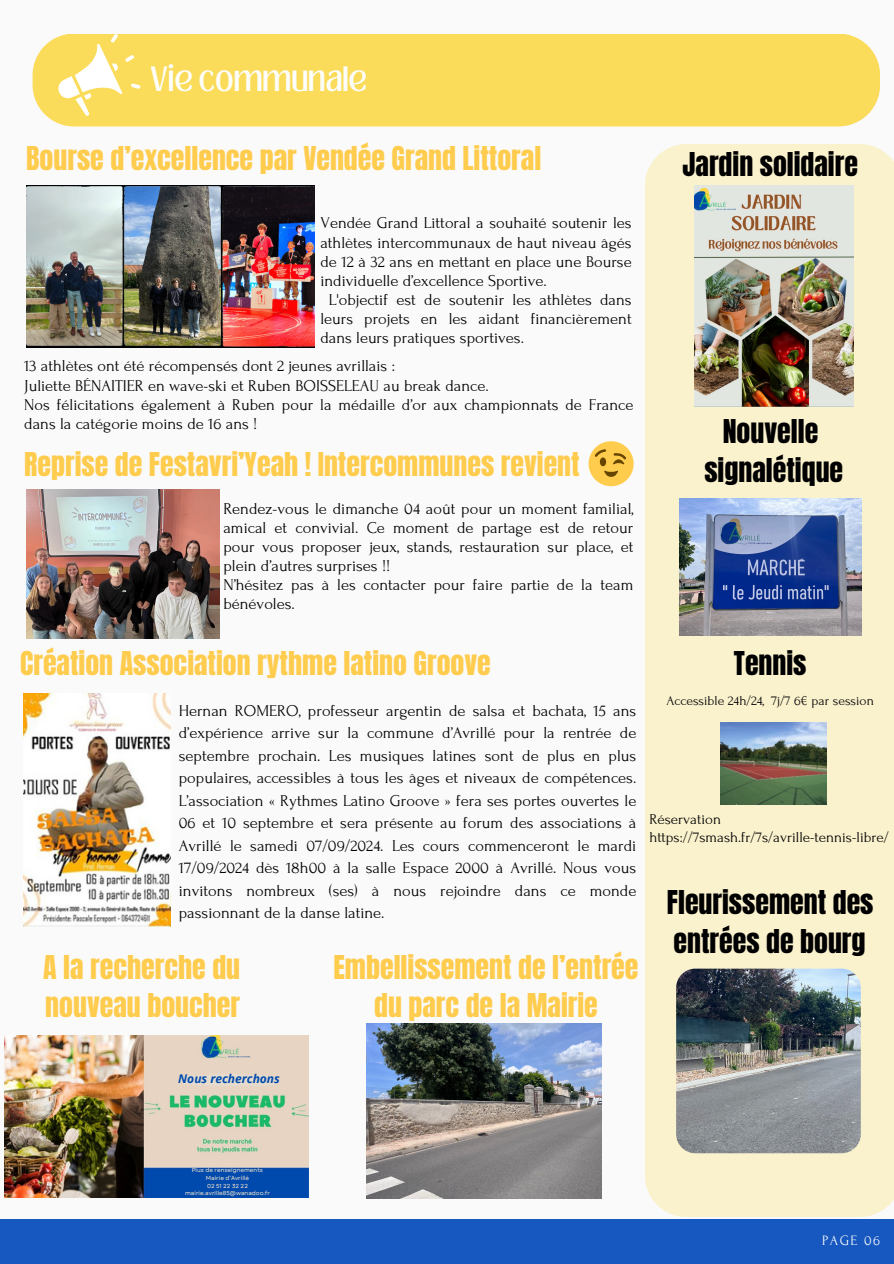
<style>
.page{position:relative;width:894px;height:1264px;background:#fff}
.page>*{position:absolute;margin:0;border:0;box-sizing:border-box;transform-origin:0 0}
.t1{font:27.9px/38.2px "Anton";color:#ffcc4d}
.t2{font:27.9px/38.2px "Anton";color:#000}
.t3{font:27px "Loubag";color:#fdfdfc}
.t4{font:16.5px/22.5px "Forum";color:#000}
.t5{font:15px/18px "Forum";color:#000}
.t6{font:14.25px "Forum";letter-spacing:.1em;color:#fdfdfc}
.t7{font:13.5px "Forum";color:#000}
.t8{font:italic 700 12px "Open Sans";color:#004aad}
.t9{font:5.7px "Garet";color:#ffebcd}
</style>
<div class="page">
<div style="left:0;top:0;width:893px;height:1263px;background:#fafafa"></div>
<div style="left:0;top:1219px;width:893px;height:44px;background:#1658c0"></div>
<div style="left:33px;top:34px;width:846px;height:92px;background:#fadc5a"></div>
<svg style="left:58px;top:34px;width:82px;height:82px"></svg>
<img style="left:26px;top:186px;width:288px;height:162px">
<div style="left:645px;top:144px;width:248px;height:1072px;background:#faf1cd"></div>
<img style="left:720px;top:722px;width:106px;height:82px">
<img style="left:694px;top:186px;width:159px;height:220px">
<img style="left:26px;top:489px;width:194px;height:150px">
<img style="left:23px;top:693px;width:148px;height:233px">
<img style="left:676px;top:968px;width:184px;height:185px;border-radius:19px">
<img style="left:4px;top:1035px;width:304px;height:162px">
<div style="left:186px;top:1172px;width:87px;height:24px;background:#004aad"></div>
<svg style="left:181px;top:1073px;width:96px;height:13px"></svg>
<img style="left:679px;top:499px;width:181px;height:136px">
<div style="left:588px;top:441px;width:45px;height:45px;background:#ffcc4d;border-radius:50%"></div>
<svg style="left:594px;top:449px;width:32px;height:28px"></svg>
<img style="left:366px;top:1023px;width:234px;height:175px">
<h1 class="t3" style="left:151px;top:58px;width:217px">Vie communale</h1>
<h1 class="t1" style="left:26px;top:140px;width:516px">Bourse d’excellence par Vendée Grand Littoral</h1>
<p class="t2" style="left:682px;top:145px;width:177px">Jardin solidaire</p>
<p class="t4" style="left:320px;top:212px;width:313px">Vendée Grand Littoral a souhaité soutenir les</p>
<p class="t4" style="left:320px;top:231px;width:313px">athlètes intercommunaux de haut niveau âgés</p>
<p class="t4" style="left:320px;top:250px;width:313px">de 12 à 32 ans en mettant en place une Bourse</p>
<p class="t4" style="left:320px;top:269px;width:228px">individuelle d’excellence Sportive.</p>
<p class="t4" style="left:328px;top:289px;width:304px">L'objectif est de soutenir les athlètes dans</p>
<p class="t4" style="left:320px;top:308px;width:313px">leurs projets en les aidant financièrement</p>
<p class="t4" style="left:320px;top:327px;width:205px">dans leurs pratiques sportives.</p>
<h5 class="t4" style="left:24px;top:357px;width:610px;line-height:19.2px">13 athlètes ont été récompensés dont 2 jeunes avrillais :<br>Juliette BÉNAITIER en wave-ski et Ruben BOISSELEAU au break dance.<br>Nos félicitations également à Ruben pour la médaille d’or aux championnats de France dans la catégorie moins de 16 ans !</h5>
<p class="t1" style="left:24px;top:446px;width:557px">Reprise de Festavri’Yeah ! Intercommunes revient</p>
<p class="t4" style="left:223px;top:499px;width:411px;line-height:19.2px">Rendez-vous le dimanche 04 août pour un moment familial, amical et convivial. Ce moment de partage est de retour pour vous proposer jeux, stands, restauration sur place, et plein d’autres surprises !!<br>N’hésitez pas à les contacter pour faire partie de la team bénévoles.</p>
<p class="t1" style="left:20px;top:644px;width:472px">Création Association rythme latino Groove</p>
<p class="t4" style="left:179px;top:699px;width:459px;text-align:justify">Hernan ROMERO, professeur argentin de salsa et bachata, 15 ans d’expérience arrive sur la commune d’Avrillé pour la rentrée de septembre prochain. Les musiques latines sont de plus en plus populaires, accessibles à tous les âges et niveaux de compétences.<br>L’association « Rythmes Latino Groove » fera ses portes ouvertes le 06 et 10 septembre et sera présente au forum des associations à Avrillé le samedi 07/09/2024. Les cours commenceront le mardi 17/09/2024 dès 18h00 à la salle Espace 2000 à Avrillé. Nous vous invitons nombreux (ses) à nous rejoindre dans ce monde passionnant de la danse latine.</p>
<p class="t1" style="left:43px;top:948px;width:198px">A la recherche du nouveau boucher</p>
<p class="t1" style="left:333px;top:948px;width:306px;text-align:center">Embellissement de l’entrée du parc de la Mairie</p>
<h1 class="t2" style="left:704px;top:413px;width:140px;text-align:center">Nouvelle signalétique</h1>
<h2 class="t2" style="left:733px;top:644px;width:74px">Tennis</h2>
<h1 class="t7" style="left:666px;top:693px;width:209px">Accessible 24h/24, 7j/7 6€ par session</h1>
<h1 class="t5" style="left:649px;top:810px;width:241px">Réservation https://7smash.fr/7s/avrille-tennis-libre/</h1>
<p class="t2" style="left:666px;top:883px;width:208px">Fleurissement des entrées de bourg</p>
<h1 class="t8" style="left:178px;top:1070px;width:103px">Nous recherchons</h1>
<h4 class="t9" style="left:192px;top:1166px;width:73px">Plus de renseignements</h4>
<p class="t9" style="left:206px;top:1173px;width:45px">Mairie d’Avrillé</p>
<h2 class="t9" style="left:207px;top:1181px;width:42px">02 51 22 32 22</h2>
<h1 class="t9" style="left:185px;top:1189px;width:86px">mairie.avrille85@wanadoo.fr</h1>
<h2 class="t6" style="left:821px;top:1232px;width:60px">PAGE 06</h2>
</div>
